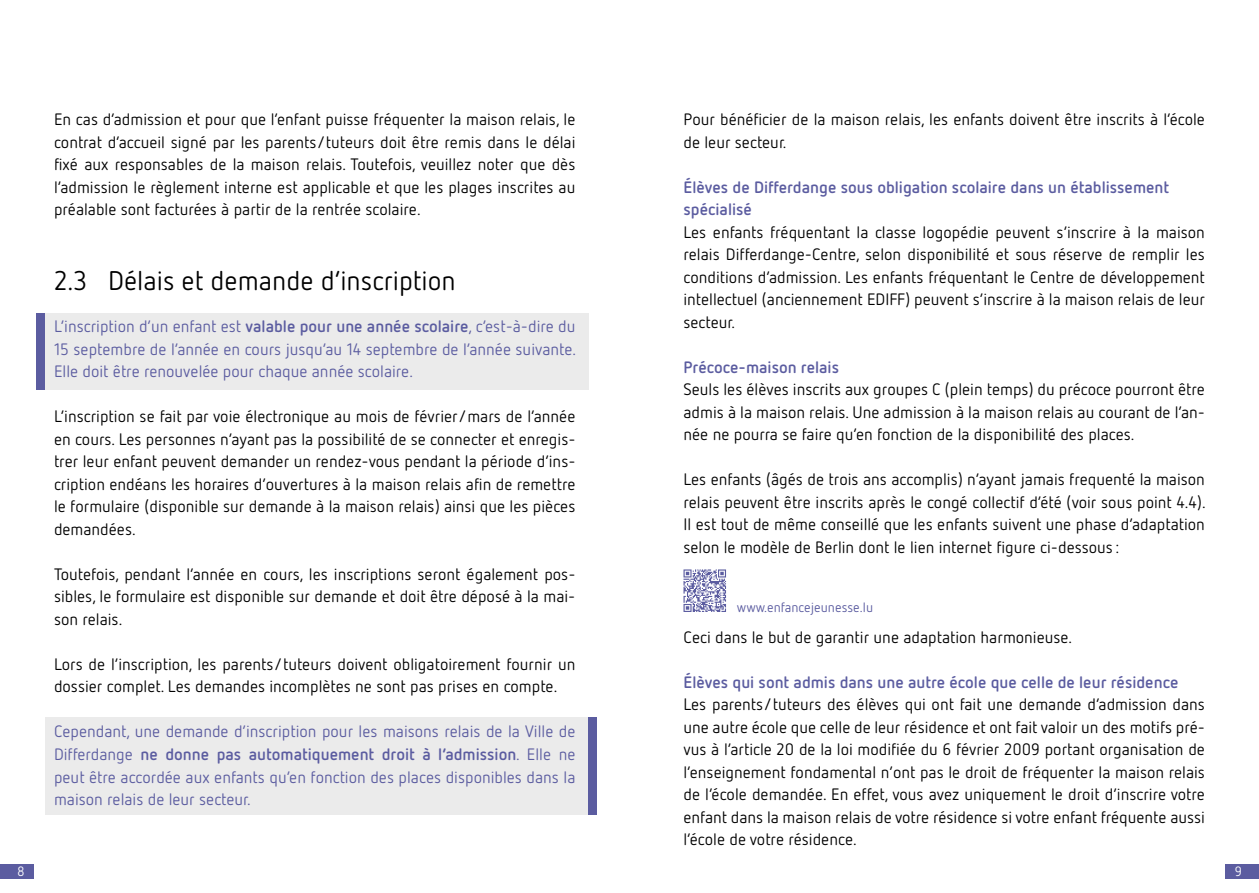
<style>
.page{position:relative;width:1259px;height:893px;background:#fff}
.page>*{position:absolute;margin:0;border:0;box-sizing:border-box;transform-origin:0 0}
.t1{font:27px "Netto OT";color:#000}
.t2{font:16.5px/22.5px "Netto OT";color:#000;text-align:justify}
.t3{font:16.5px/22.5px "Netto OT";color:#5b5ca0;text-align:justify}
.t4{font:700 16.5px/22.5px "Netto OT";color:#5b5ca0}
.t5{font:13.5px "Netto OT";color:#5b5ca0}
.t6{font:13.5px "Netto OT";color:#fff}
.s1{font-weight:700}
</style>
<div class="page">
<div style="left:1225px;top:864px;width:34px;height:14px;background:#5b5ca0"></div>
<div style="left:0;top:864px;width:34px;height:14px;background:#5b5ca0"></div>
<div style="left:41px;top:313px;width:547px;height:77px;background:#ebebeb"></div>
<div style="left:45px;top:717px;width:543px;height:98px;background:#ebebeb"></div>
<div style="left:37px;top:313px;width:8px;height:77px;background:#5b5ca0"></div>
<div style="left:588px;top:717px;width:9px;height:98px;background:#5b5ca0"></div>
<svg style="left:683px;top:569px;width:43px;height:43px"></svg>
<p class="t2" style="left:54px;top:108px;width:523px">En cas d’admission et pour que l’enfant puisse fréquenter la maison relais, le contrat d’accueil signé par les parents/tuteurs doit être remis dans le délai fixé aux responsables de la maison relais. Toutefois, veuillez noter que dès l’admission le règlement interne est applicable et que les plages inscrites au préalable sont facturées à partir de la rentrée scolaire.</p>
<h1 class="t1" style="left:54px;top:264px;width:403px">2.3 Délais et demande d’inscription</h1>
<p class="t3" style="left:54px;top:315px;width:524px">L’inscription d’un enfant est <span class="s1">valable pour une année scolaire</span>, c’est-à-dire du 15 septembre de l’année en cours jusqu’au 14 septembre de l’année suivante.<br>Elle doit être renouvelée pour chaque année scolaire.</p>
<p class="t2" style="left:54px;top:405px;width:523px">L’inscription se fait par voie électronique au mois de février/mars de l’année en cours. Les personnes n’ayant pas la possibilité de se connecter et enregis&shy;trer leur enfant peuvent demander un rendez-vous pendant la période d’ins&shy;cription endéans les horaires d’ouvertures à la maison relais afin de remettre le formulaire (disponible sur demande à la maison relais) ainsi que les pièces demandées.</p>
<p class="t2" style="left:54px;top:563px;width:523px">Toutefois, pendant l’année en cours, les inscriptions seront également pos&shy;sibles, le formulaire est disponible sur demande et doit être déposé à la mai&shy;son relais.</p>
<p class="t2" style="left:54px;top:653px;width:523px">Lors de l’inscription, les parents/tuteurs doivent obligatoirement fournir un dossier complet. Les demandes incomplètes ne sont pas prises en compte.</p>
<p class="t3" style="left:54px;top:720px;width:523px">Cependant, une demande d’inscription pour les maisons relais de la Ville de Differdange <span class="s1">ne donne pas automatiquement droit à l’admission</span>. Elle ne peut être accordée aux enfants qu’en fonction des places disponibles dans la maison relais de leur secteur.</p>
<p class="t2" style="left:683px;top:108px;width:523px">Pour bénéficier de la maison relais, les enfants doivent être inscrits à l’école de leur secteur.</p>
<p class="t4" style="left:683px;top:175px;width:487px">Élèves de Differdange sous obligation scolaire dans un établissement spécialisé</p>
<p class="t2" style="left:683px;top:220px;width:523px">Les enfants fréquentant la classe logopédie peuvent s’inscrire à la maison relais Differdange-Centre, selon disponibilité et sous réserve de remplir les conditions d’admission. Les enfants fréquentant le Centre de développement intellectuel (anciennement EDIFF) peuvent s’inscrire à la maison relais de leur secteur.</p>
<p class="t4" style="left:683px;top:355px;width:157px">Précoce-maison relais</p>
<p class="t2" style="left:683px;top:378px;width:523px">Seuls les élèves inscrits aux groupes C (plein temps) du précoce pourront être admis à la maison relais. Une admission à la maison relais au courant de l’an&shy;née ne pourra se faire qu’en fonction de la disponibilité des places.</p>
<p class="t2" style="left:683px;top:468px;width:524px">Les enfants (âgés de trois ans accomplis) n’ayant jamais frequenté la maison relais peuvent être inscrits après le congé collectif d’été (voir sous point 4.4).<br>Il est tout de même conseillé que les enfants suivent une phase d’adaptation selon le modèle de Berlin dont le lien internet figure ci-dessous :</p>
<p class="t5" style="left:737px;top:599px;width:138px">www.enfancejeunesse.lu</p>
<p class="t2" style="left:683px;top:625px;width:390px">Ceci dans le but de garantir une adaptation harmonieuse.</p>
<p class="t4" style="left:683px;top:670px;width:496px">Élèves qui sont admis dans une autre école que celle de leur résidence</p>
<p class="t2" style="left:683px;top:693px;width:523px">Les parents/tuteurs des élèves qui ont fait une demande d’admission dans une autre école que celle de leur résidence et ont fait valoir un des motifs pré&shy;vus à l’article 20 de la loi modifiée du 6 février 2009 portant organisation de l’enseignement fondamental n’ont pas le droit de fréquenter la maison relais de l’école demandée. En effet, vous avez uniquement le droit d’inscrire votre enfant dans la maison relais de votre résidence si votre enfant fréquente aussi l’école de votre résidence.</p>
<p class="t6" style="left:17px;top:863px;width:9px">8</p>
<p class="t6" style="left:1234px;top:863px;width:9px">9</p>
</div>
